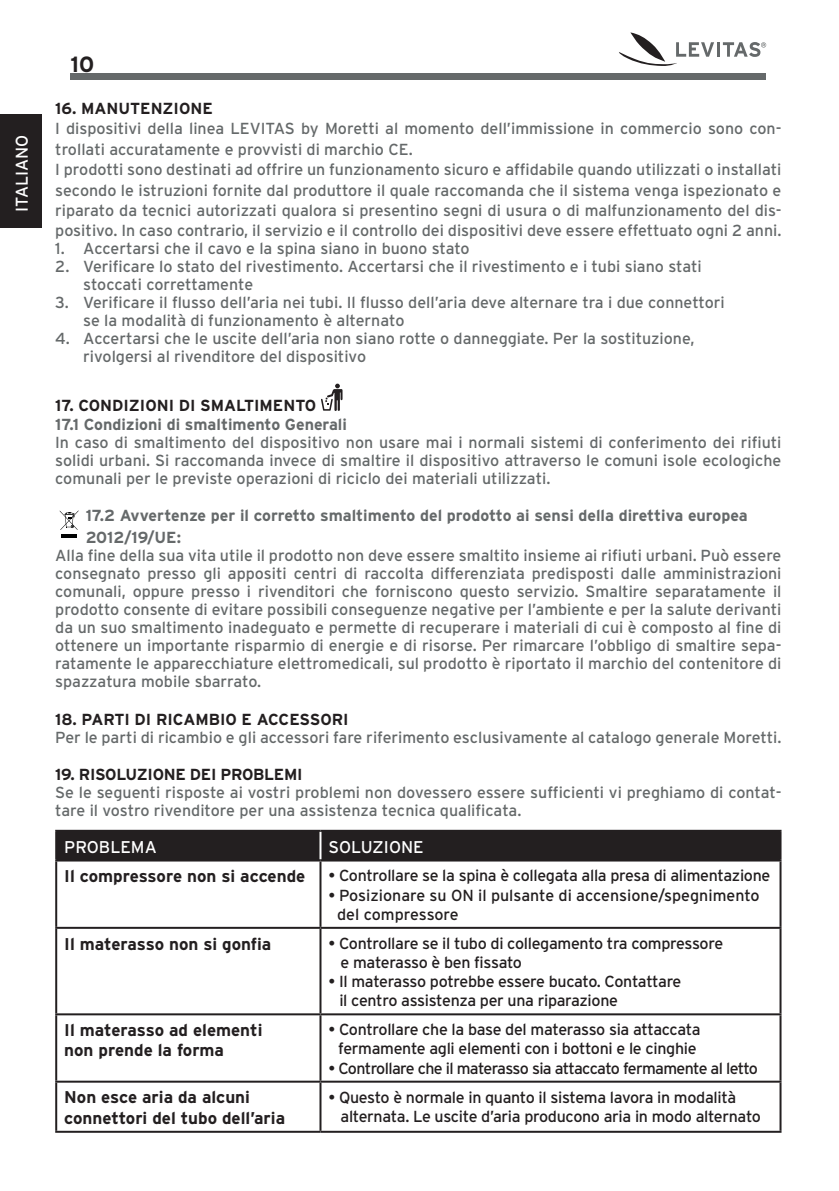
<style>
.page{position:relative;width:839px;height:1191px;background:#fff}
.page>*{position:absolute;margin:0;border:0;box-sizing:border-box;transform-origin:0 0}
.t1{font:700 22px "Interstate";color:#231f20}
.t2{font:700 17px/20.4px "Interstate";color:#231f20}
.t3{font:17px "Interstate";color:#fff}
.t4{font:16.8px "Arial";color:#231f20;scale:.73 1}
.t5{font:16px/18px "Interstate";color:#65696a}
.t6{font:16px/19.2px "Interstate";letter-spacing:-.02em;color:#231f20}
.t7{font:700 16px/22px "Interstate";color:#65696a}
.t8{font:700 16px "Interstate";color:#231f20}
.t9{font:16px/19.2px "Interstate";color:#231f20}
.t10{font:16px "Interstate";letter-spacing:-.04em;color:#231f20}
.t11{font:700 16px "Interstate";letter-spacing:-.02em;color:#231f20}
.t12{font:6.6px "Arial";color:#231f20}
</style>
<div class="page">
<div style="left:70px;top:73px;width:696px;height:7px;background:#65696a"></div>
<div style="left:0;top:114px;width:42px;height:114px;background:#231f20"></div>
<svg style="left:619px;top:32px;width:95px;height:34px"></svg>
<hr style="left:716px;top:42px;width:3px;height:15px;background:#65696a">
<svg style="left:722px;top:42px;width:44px;height:15px"></svg>
<svg style="left:321px;top:384px;width:21px;height:27px"></svg>
<hr style="left:62px;top:534px;width:15px;height:4px;background:#010202">
<svg style="left:60px;top:511px;width:18px;height:19px"></svg>
<div style="left:57px;top:832px;width:722px;height:28px;background:#231f20"></div>
<svg style="left:321px;top:862px;width:458px;height:219px"></svg>
<hr style="left:55px;top:832px;width:2px;height:28px;background:#231f20">
<hr style="left:55px;top:830px;width:265px;height:2px;background:#231f20">
<hr style="left:320px;top:830px;width:461px;height:2px;background:#231f20">
<hr style="left:319px;top:832px;width:2px;height:28px;background:#fff">
<hr style="left:779px;top:832px;width:2px;height:28px;background:#231f20">
<hr style="left:55px;top:862px;width:2px;height:65px;background:#231f20">
<hr style="left:55px;top:860px;width:265px;height:2px;background:#231f20">
<hr style="left:319px;top:862px;width:2px;height:65px;background:#231f20">
<hr style="left:320px;top:860px;width:461px;height:2px;background:#231f20">
<hr style="left:779px;top:862px;width:2px;height:65px;background:#231f20">
<hr style="left:55px;top:929px;width:2px;height:84px;background:#231f20">
<hr style="left:55px;top:927px;width:265px;height:2px;background:#231f20">
<hr style="left:319px;top:929px;width:2px;height:84px;background:#231f20">
<hr style="left:320px;top:927px;width:461px;height:2px;background:#231f20">
<hr style="left:779px;top:929px;width:2px;height:84px;background:#231f20">
<hr style="left:55px;top:1015px;width:2px;height:66px;background:#231f20">
<hr style="left:55px;top:1083px;width:2px;height:48px;background:#231f20">
<hr style="left:55px;top:1013px;width:265px;height:2px;background:#231f20">
<hr style="left:55px;top:1081px;width:265px;height:2px;background:#231f20">
<hr style="left:55px;top:1131px;width:265px;height:2px;background:#231f20">
<hr style="left:319px;top:1015px;width:2px;height:66px;background:#231f20">
<hr style="left:319px;top:1083px;width:2px;height:48px;background:#231f20">
<hr style="left:320px;top:1013px;width:461px;height:2px;background:#231f20">
<hr style="left:779px;top:1015px;width:2px;height:66px;background:#231f20">
<hr style="left:779px;top:1083px;width:2px;height:48px;background:#231f20">
<hr style="left:320px;top:1081px;width:461px;height:2px;background:#231f20">
<hr style="left:320px;top:1131px;width:461px;height:2px;background:#231f20">
<p class="t3" style="left:12px;top:212px;width:79px;rotate:-90deg">ITALIANO</p>
<h1 class="t1" style="left:70px;top:52px;width:25px">10</h1>
<p class="t8" style="left:55px;top:99px;width:159px">16. MANUTENZIONE</p>
<p class="t5" style="left:55px;top:118px;width:727px;line-height:20.4px">I dispositivi della linea LEVITAS by Moretti al momento dell’immissione in commercio sono con&shy;trollati accuratamente e provvisti di marchio CE.<br>I prodotti sono destinati ad offrire un funzionamento sicuro e affidabile quando utilizzati o installati secondo le istruzioni fornite dal produttore il quale raccomanda che il sistema venga ispezionato e riparato da tecnici autorizzati qualora si presentino segni di usura o di malfunzionamento del dis&shy;positivo. In caso contrario, il servizio e il controllo dei dispositivi deve essere effettuato ogni 2 anni.</p>
<p class="t5" style="left:55px;top:240px;width:416px">1. Accertarsi che il cavo e la spina siano in buono stato</p>
<p class="t5" style="left:83px;top:258px;width:620px;text-indent:-28px">2. Verificare lo stato del rivestimento. Accertarsi che il rivestimento e i tubi siano stati stoccati correttamente</p>
<p class="t5" style="left:83px;top:294px;width:642px;text-indent:-28px">3. Verificare il flusso dell’aria nei tubi. Il flusso dell’aria deve alternare tra i due connettori se la modalità di funzionamento è alternato</p>
<p class="t5" style="left:83px;top:330px;width:612px;text-indent:-28px">4. Accertarsi che le uscite dell’aria non siano rotte o danneggiate. Per la sostituzione, rivolgersi al rivenditore del dispositivo</p>
<p class="t8" style="left:55px;top:396px;width:262px">17. CONDIZIONI DI SMALTIMENTO</p>
<p class="t7" style="left:55px;top:413px;width:293px">17.1 Condizioni di smaltimento Generali</p>
<p class="t5" style="left:55px;top:433px;width:727px;text-align:justify">In caso di smaltimento del dispositivo non usare mai i normali sistemi di conferimento dei rifiuti solidi urbani. Si raccomanda invece di smaltire il dispositivo attraverso le comuni isole ecologiche comunali per le previste operazioni di riciclo dei materiali utilizzati.</p>
<p class="t7" style="left:86px;top:505px;width:663px">17.2 Avvertenze per il corretto smaltimento del prodotto ai sensi della direttiva europea<br>2012/19/UE:</p>
<p class="t5" style="left:55px;top:547px;width:727px;text-align:justify">Alla fine della sua vita utile il prodotto non deve essere smaltito insieme ai rifiuti urbani. Può essere consegnato presso gli appositi centri di raccolta differenziata predisposti dalle amministrazioni comunali, oppure presso i rivenditori che forniscono questo servizio. Smaltire separatamente il prodotto consente di evitare possibili conseguenze negative per l’ambiente e per la salute derivanti da un suo smaltimento inadeguato e permette di recuperare i materiali di cui è composto al fine di ottenere un importante risparmio di energie e di risorse. Per rimarcare l’obbligo di smaltire sepa&shy;ratamente le apparecchiature elettromedicali, sul prodotto è riportato il marchio del contenitore di spazzatura mobile sbarrato.</p>
<p class="t8" style="left:55px;top:710px;width:295px">18. PARTI DI RICAMBIO E ACCESSORI</p>
<p class="t5" style="left:55px;top:728px;width:727px">Per le parti di ricambio e gli accessori fare riferimento esclusivamente al catalogo generale Moretti.</p>
<p class="t11" style="left:55px;top:765px;width:249px">19. RISOLUZIONE DEI PROBLEMI</p>
<p class="t5" style="left:55px;top:783px;width:727px">Se le seguenti risposte ai vostri problemi non dovessero essere sufficienti vi preghiamo di contat&shy;tare il vostro rivenditore per una assistenza tecnica qualificata.</p>
<p class="t3" style="left:64px;top:837px;width:94px">PROBLEMA</p>
<p class="t3" style="left:328px;top:837px;width:97px">SOLUZIONE</p>
<p class="t2" style="left:64px;top:866px;width:242px">Il compressore non si accende</p>
<p class="t6" style="left:328px;top:866px;width:443px">• Controllare se la spina è collegata alla presa di alimentazione</p>
<p class="t9" style="left:337px;top:885px;width:424px;text-indent:-9px">• Posizionare su ON il pulsante di accensione/spegnimento del compressore</p>
<p class="t2" style="left:64px;top:933px;width:208px">Il materasso non si gonfia</p>
<p class="t6" style="left:340px;top:933px;width:384px;text-indent:-12px">• Controllare se il tubo di collegamento tra compressore e materasso è ben fissato</p>
<p class="t6" style="left:339px;top:972px;width:343px;text-indent:-11px">• Il materasso potrebbe essere bucato. Contattare il centro assistenza per una riparazione</p>
<p class="t2" style="left:64px;top:1020px;width:200px">Il materasso ad elementi non prende la forma</p>
<p class="t6" style="left:328px;top:1020px;width:373px;text-align:center">• Controllare che la base del materasso sia attaccata fermamente agli elementi con i bottoni e le cinghie</p>
<p class="t10" style="left:328px;top:1059px;width:431px">• Controllare che il materasso sia attaccato fermamente al letto</p>
<p class="t2" style="left:64px;top:1087px;width:222px">Non esce aria da alcuni connettori del tubo dell’aria</p>
<p class="t6" style="left:340px;top:1087px;width:422px;text-indent:-12px">• Questo è normale in quanto il sistema lavora in modalità alternata. Le uscite d’aria producono aria in modo alternato</p>
<p class="t4" style="left:71px;top:552px;width:39px">0197</p>
<p class="t12" style="left:52px;top:621px;width:11px">EC</p>
<p class="t12" style="left:73px;top:621px;width:15px">REP</p>
</div>
